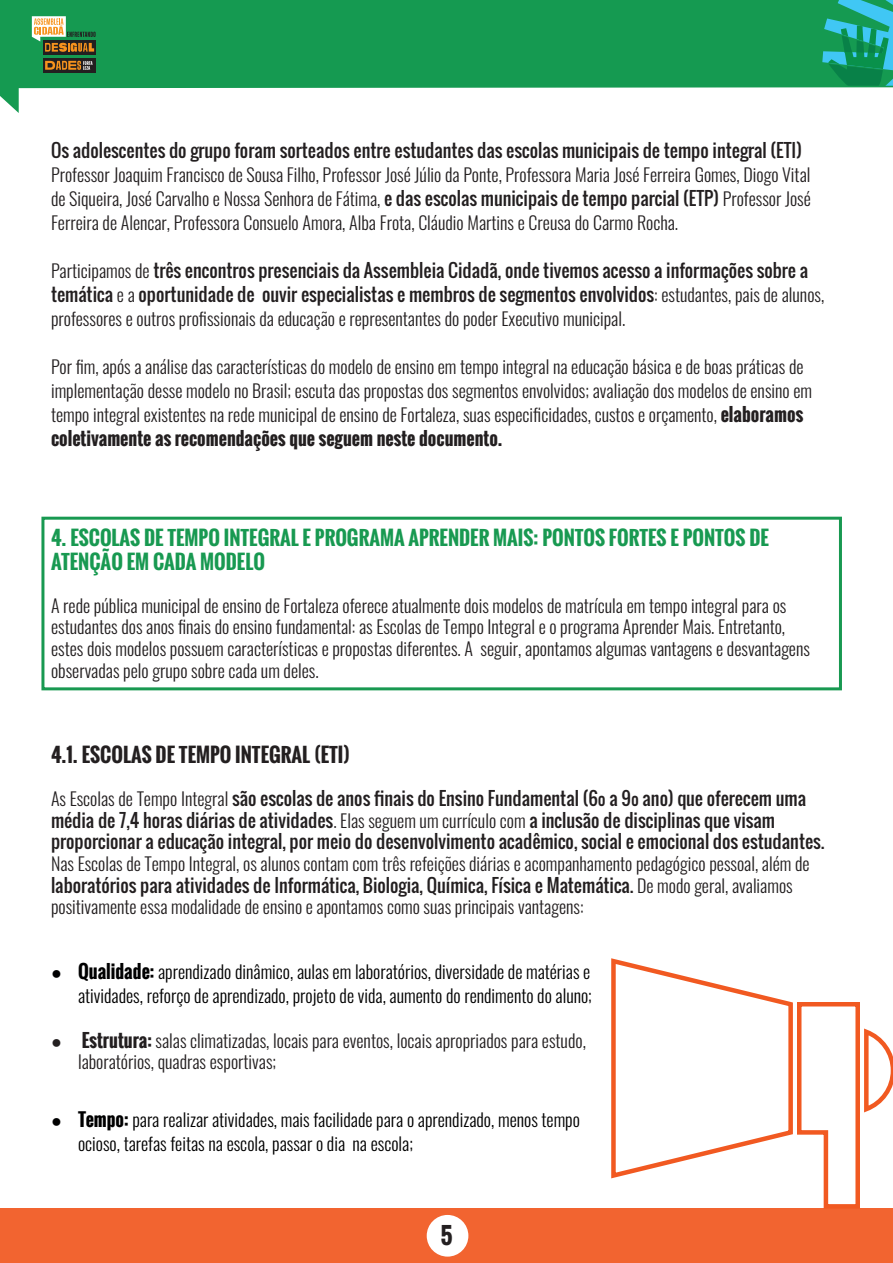
<style>
.page{position:relative;width:893px;height:1263px;background:#fff}
.page>*{position:absolute;margin:0;border:0;box-sizing:border-box;transform-origin:0 0}
.t1{font:700 22.5px "Oswald";color:#231f20}
.t2{font:700 19.5px/24px "Oswald";color:#189951}
.t3{font:700 19.5px "Oswald";color:#231f20}
.t4{font:300 18px/24px "Oswald";color:#231f20}
.t5{font:18px/24px "Oswald";color:#231f20}
.t6{font:300 18px/24px "Oswald";color:#000001;text-align:right}
.s1{font-weight:400}
.s2{font-weight:300}
.s3{font-weight:700}
.s4{font-family:"Arial";font-weight:700}
</style>
<div class="page">
<svg style="left:0;top:0;width:822px;height:113px;fill:#159a51"></svg>
<svg style="left:822px;top:0;width:71px;height:88px;background:#1fa381"></svg>
<div style="left:43px;top:58px;width:53px;height:15px;background:#231f20"></div>
<div style="left:43px;top:40px;width:53px;height:15px;background:#231f20"></div>
<svg style="left:32px;top:16px;width:64px;height:36px"></svg>
<svg style="left:45px;top:61px;width:48px;height:9px"></svg>
<div style="left:0;top:1209px;width:893px;height:54px;background:#f26430"></div>
<div style="left:427px;top:1215px;width:41px;height:41px;background:#fff;border-radius:50%"></div>
<svg style="left:608px;top:958px;width:285px;height:251px"></svg>
<div style="left:41px;top:517px;width:801px;height:173px;border:3px solid #189951"></div>
<p class="t5" style="left:51px;top:138px;width:752px">Os adolescentes do grupo foram sorteados entre estudantes das escolas municipais de tempo integral (ETI)</p>
<p class="t4" style="left:51px;top:160px;width:761px;text-align:justify">Professor Joaquim Francisco de Sousa Filho, Professor José Júlio da Ponte, Professora Maria José Ferreira Gomes, Diogo Vital de Siqueira, José Carvalho e Nossa Senhora de Fátima, <span class="s1">e das escolas municipais de tempo parcial (ETP)</span> Professor José Ferreira de Alencar, Professora Consuelo Amora, Alba Frota, Cláudio Martins e Creusa do Carmo Rocha.</p>
<p class="t5" style="left:51px;top:258px;width:775px"><span class="s2">Participamos de</span> três encontros presenciais da Assembleia Cidadã, onde tivemos acesso a informações sobre a temática <span class="s2">e a</span> oportunidade de ouvir especialistas e membros de segmentos envolvidos<span class="s2">: estudantes, pais de alunos, professores e outros profissionais da educação e representantes do poder Executivo municipal.</span></p>
<p class="t4" style="left:51px;top:352px;width:763px">Por fim, após a análise das características do modelo de ensino em tempo integral na educação básica e de boas práticas de implementação desse modelo no Brasil; escuta das propostas dos segmentos envolvidos; avaliação dos modelos de ensino em tempo integral existentes na rede municipal de ensino de Fortaleza, suas especificidades, custos e orçamento, <span class="s3">elaboramos coletivamente as recomendações que seguem neste documento.</span></p>
<p class="t2" style="left:51px;top:525px;width:719px">4. ESCOLAS DE TEMPO INTEGRAL E PROGRAMA APRENDER MAIS: PONTOS FORTES E PONTOS DE<br>ATENÇÃO EM CADA MODELO</p>
<p class="t4" style="left:51px;top:593px;width:760px;line-height:21.6px">A rede pública municipal de ensino de Fortaleza oferece atualmente dois modelos de matrícula em tempo integral para os estudantes dos anos finais do ensino fundamental: as Escolas de Tempo Integral e o programa Aprender Mais. Entretanto, estes dois modelos possuem características e propostas diferentes. A seguir, apontamos algumas vantagens e desvantagens observadas pelo grupo sobre cada um deles.</p>
<p class="t3" style="left:51px;top:740px;width:300px">4.1. ESCOLAS DE TEMPO INTEGRAL (ETI)</p>
<p class="t5" style="left:51px;top:787px;width:775px;line-height:21.6px"><span class="s2">As Escolas de Tempo Integral</span> são escolas de anos finais do Ensino Fundamental (6º a 9º ano) que oferecem uma média de 7,4 horas diárias de atividades<span class="s2">. Elas seguem um currículo com</span> a inclusão de disciplinas que visam proporcionar a educação integral, por meio do desenvolvimento acadêmico, social e emocional dos estudantes.</p>
<p class="t4" style="left:51px;top:851px;width:760px;line-height:21.6px">Nas Escolas de Tempo Integral, os alunos contam com três refeições diárias e acompanhamento pedagógico pessoal, além de <span class="s1">laboratórios para atividades de Informática, Biologia, Química, Física e Matemática.</span> De modo geral, avaliamos positivamente essa modalidade de ensino e apontamos como suas principais vantagens:</p>
<p class="t6" style="left:51px;top:958px;width:542px"><span class="s4">●</span> <span class="s3">Qualidade:</span> aprendizado dinâmico, aulas em laboratórios, diversidade de matérias e atividades, reforço de aprendizado, projeto de vida, aumento do rendimento do aluno;</p>
<p class="t4" style="left:78px;top:1028px;width:509px;line-height:21px;text-indent:-27px"><span class="s4">●</span> <span class="s3">Estrutura:</span> salas climatizadas, locais para eventos, locais apropriados para estudo, laboratórios, quadras esportivas;</p>
<p class="t6" style="left:78px;top:1106px;width:503px;text-align:left;text-indent:-27px"><span class="s4">●</span> <span class="s3">Tempo:</span> para realizar atividades, mais facilidade para o aprendizado, menos tempo ocioso, tarefas feitas na escola, passar o dia na escola;</p>
<p class="t1" style="left:440px;top:1219px;width:14px">5</p>
</div>
